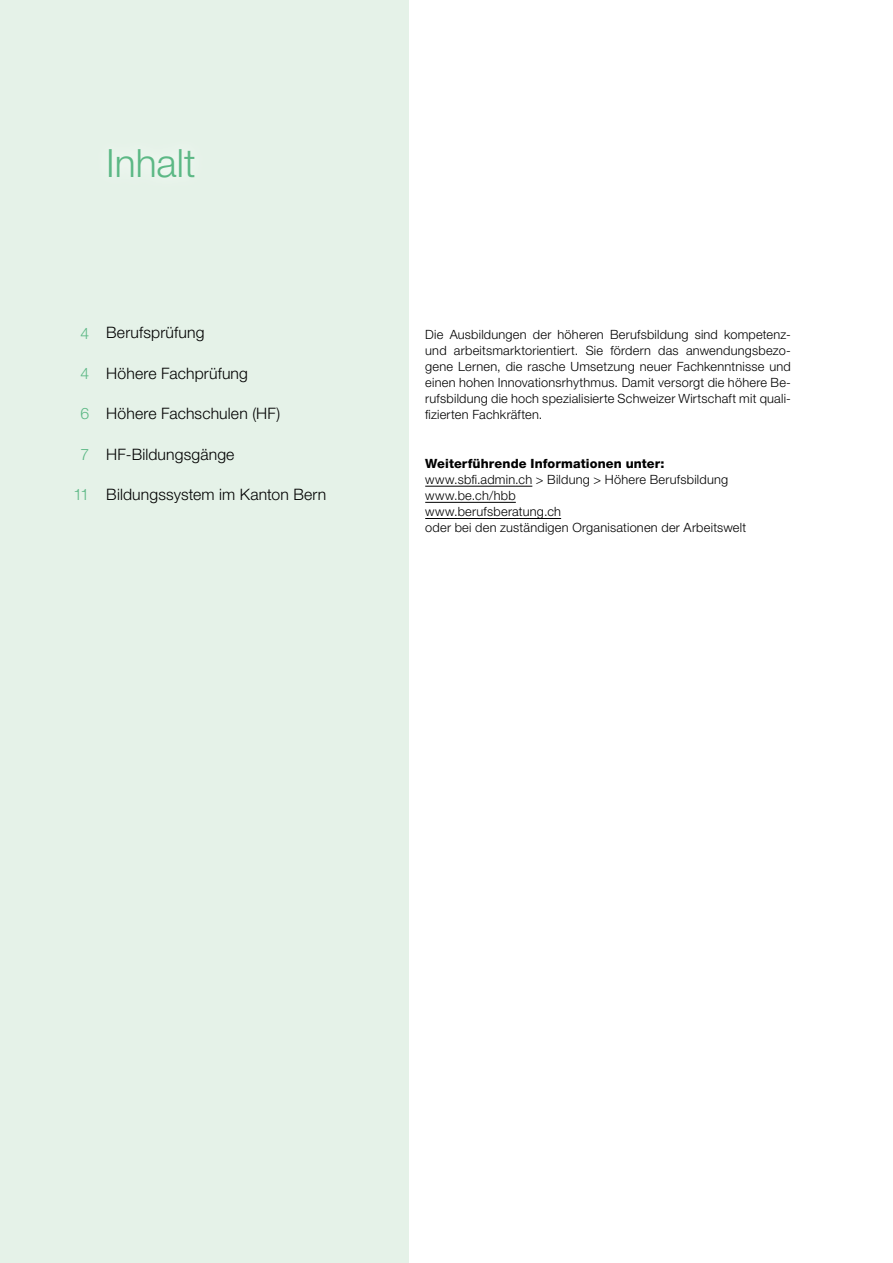
<style>
.page{position:relative;width:893px;height:1263px;background:#fff}
.page>*{position:absolute;margin:0;border:0;box-sizing:border-box;transform-origin:0 0}
.t1{font:300 39px "Helvetica Neue LT Std";color:#5cb885}
.t2{font:300 15.75px "Helvetica Neue LT Std";letter-spacing:.01em;color:#000}
.t3{font:300 15.75px "Helvetica Neue LT Std";color:#5cb885}
.t4{font:300 12.75px/16.2px "Helvetica Neue LT Std";letter-spacing:.02em;color:#000;text-align:justify}
.t5{font:800 12.75px "Helvetica Neue LT Std";letter-spacing:.01em;color:#000}
</style>
<div class="page">
<div style="left:0;top:0;width:408px;height:1263px;background:#e5f2e8"></div>
<hr style="left:425px;top:486px;width:107px;height:1px;background:#000">
<hr style="left:425px;top:502px;width:91px;height:1px;background:#000">
<hr style="left:425px;top:518px;width:136px;height:1px;background:#000">
<h1 class="t1" style="left:106px;top:139px;width:91px">Inhalt</h1>
<p class="t3" style="left:81px;top:323px;width:10px">4</p>
<p class="t3" style="left:81px;top:364px;width:10px">4</p>
<p class="t3" style="left:81px;top:404px;width:10px">6</p>
<p class="t3" style="left:81px;top:445px;width:10px">7</p>
<p class="t3" style="left:73px;top:485px;width:17px">11</p>
<p class="t2" style="left:106px;top:323px;width:100px">Berufsprüfung</p>
<p class="t2" style="left:106px;top:363px;width:143px">Höhere Fachprüfung</p>
<p class="t2" style="left:106px;top:404px;width:175px">Höhere Fachschulen (HF)</p>
<p class="t2" style="left:106px;top:444px;width:130px">HF-Bildungsgänge</p>
<p class="t2" style="left:106px;top:485px;width:221px">Bildungssystem im Kanton Bern</p>
<p class="t4" style="left:425px;top:326px;width:367px">Die Ausbildungen der höheren Berufsbildung sind kompetenz&shy;und arbeitsmarktorientiert. Sie fördern das anwendungsbezo&shy;gene Lernen, die rasche Umsetzung neuer Fachkenntnisse und einen hohen Innovationsrhythmus. Damit versorgt die höhere Be&shy;rufsbildung die hoch spezialisierte Schweizer Wirtschaft mit quali&shy;fizierten Fachkräften.</p>
<p class="t5" style="left:425px;top:456px;width:241px">Weiterführende Informationen unter:</p>
<p class="t4" style="left:425px;top:471px;width:322px;text-align:left">www.sbfi.admin.ch &gt; Bildung &gt; Höhere Berufsbildung www.be.ch/hbb<br>www.berufsberatung.ch<br>oder bei den zuständigen Organisationen der Arbeitswelt</p>
</div>
